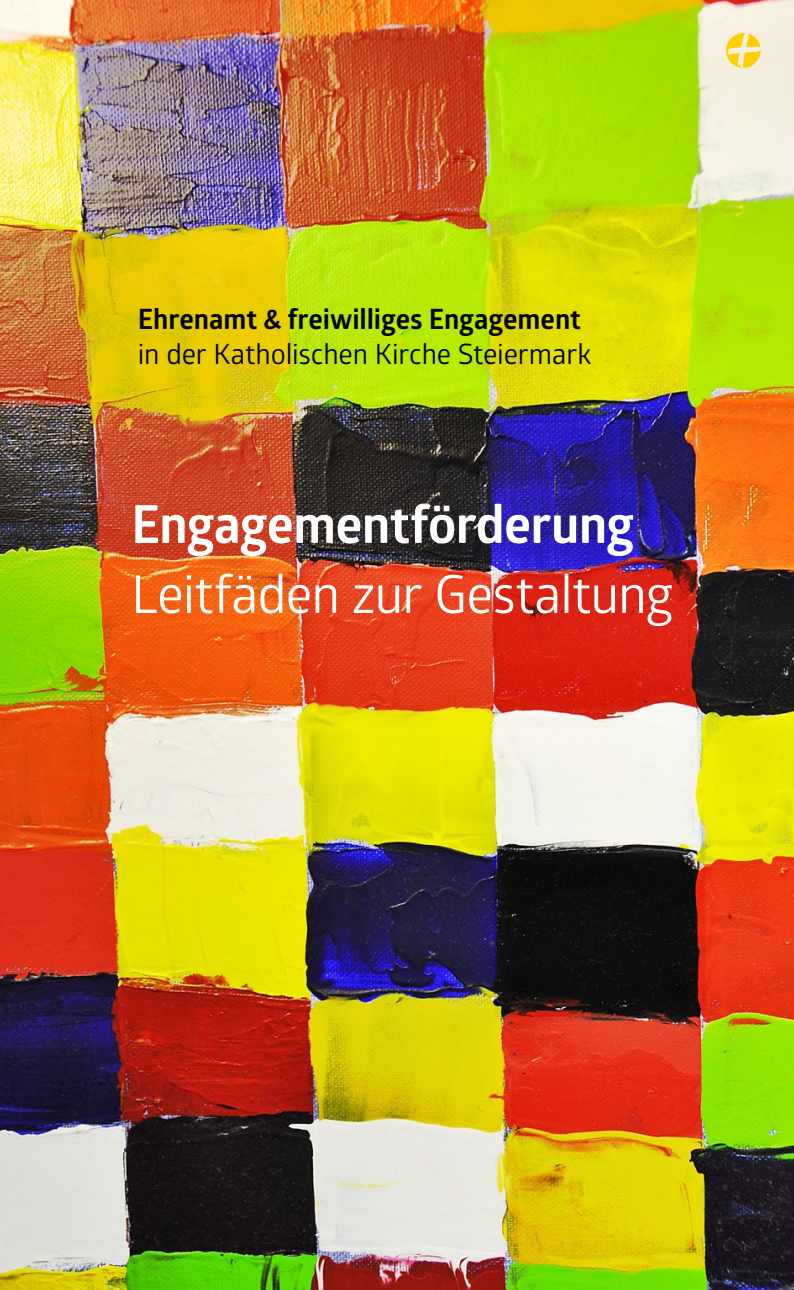
<style>
.page{position:relative;width:794px;height:1290px;background:#fff}
.page>*{position:absolute;margin:0;border:0;box-sizing:border-box;transform-origin:0 0}
.t1{font:52.5px "Glober";letter-spacing:-.02em;color:#fff}
.t2{font:700 52.5px "Glober";letter-spacing:-.015em;color:#fff}
.t3{font:28px "Glober";letter-spacing:-.005em;color:#000}
.t4{font:700 28px "Glober";color:#000}
</style>
<div class="page">
<img style="left:0;top:0;width:794px;height:1290px">
<svg style="left:726px;top:33px;width:34px;height:35px"></svg>
<p class="t4" style="left:138px;top:299px;width:445px">Ehrenamt &amp; freiwilliges Engagement</p>
<p class="t3" style="left:138px;top:334px;width:455px">in der Katholischen Kirche Steiermark</p>
<h1 class="t2" style="left:131px;top:488px;width:505px">Engagementförderung</h1>
<h1 class="t1" style="left:131px;top:558px;width:543px">Leitfäden zur Gestaltung</h1>
</div>
